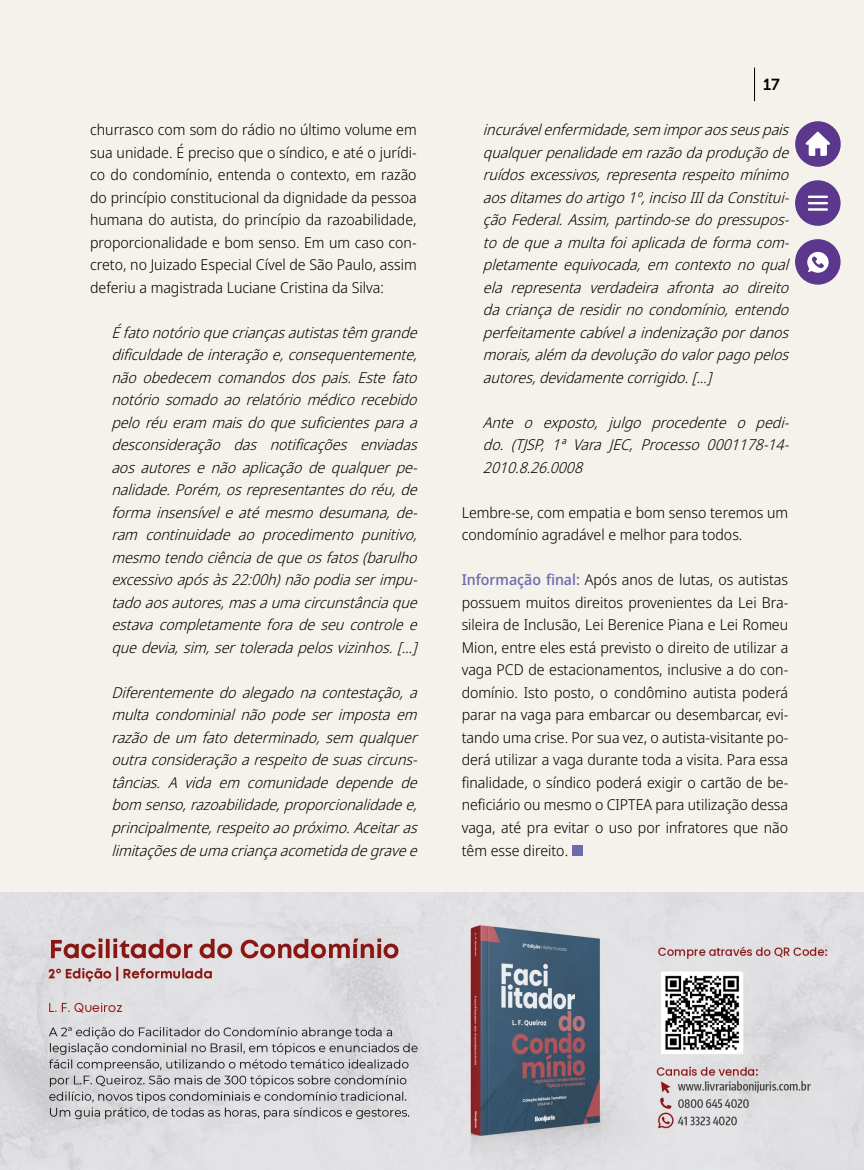
<style>
.page{position:relative;width:864px;height:1170px;background:#fff}
.page>*{position:absolute;margin:0;border:0;box-sizing:border-box;transform-origin:0 0}
.t1{font:15.9px "Museo Sans 700";color:#000}
.t2{font:italic 300 15px/22.5px "Noto Sans Display";color:#000;text-align:justify}
.t3{font:300 15px/22.5px "Noto Sans Display";color:#000;text-align:justify}
.s1{font-weight:400;color:#6e6aae}
</style>
<div class="page">
<div style="left:0;top:0;width:863px;height:1169px;background:#f4f2eb"></div>
<hr style="left:753px;top:68px;width:1px;height:33px;background:#000">
<div style="left:571px;top:845px;width:11px;height:10px;background:#6e6aae"></div>
<div style="left:794px;top:180px;width:46px;height:46px;background:#5b388d;border-radius:50%"></div>
<div style="left:794px;top:121px;width:46px;height:46px;background:#5b388d;border-radius:50%"></div>
<hr style="left:807px;top:195px;width:20px;height:3px;background:#fff">
<hr style="left:807px;top:202px;width:20px;height:2px;background:#fff">
<hr style="left:807px;top:208px;width:20px;height:3px;background:#fff">
<div style="left:794px;top:239px;width:46px;height:45px;background:#5b388d;border-radius:50%"></div>
<svg style="left:807px;top:252px;width:21px;height:21px"></svg>
<svg style="left:805px;top:131px;width:24px;height:25px"></svg>
<img style="left:0;top:892px;width:863px;height:277px">
<p class="t3" style="left:90px;top:119px;width:328px">churrasco com som do rádio no último volume em sua unidade. É preciso que o síndico, e até o jurídi&shy;co do condomínio, entenda o contexto, em razão do princípio constitucional da dignidade da pessoa humana do autista, do princípio da razoabilidade, proporcionalidade e bom senso. Em um caso con&shy;creto, no Juizado Especial Cível de São Paulo, assim deferiu a magistrada Luciane Cristina da Silva:</p>
<p class="t2" style="left:111px;top:321px;width:312px">Éfatonotórioquecriançasautistastêm grande dificuldadedeinteraçãoe,consequentemente, nãoobedecem comandosdospais.Estefato notóriosomadoaorelatóriomédicorecebido peloréueram maisdoquesuficientesparaa desconsideração das notificações enviadas aosautoresenãoaplicaçãodequalquerpe&shy;nalidade.Porém,osrepresentantesdoréu,de formainsensíveleatémesmodesumana,de&shy;ram continuidade ao procedimento punitivo, mesmotendociênciadequeosfatos(barulho excessivoapósàs22:00h)nãopodiaserimpu&shy;tadoaosautores,masaumacircunstânciaque estavacompletamenteforadeseucontrolee quedevia,sim,sertoleradapelosvizinhos.[...]</p>
<p class="t2" style="left:111px;top:681px;width:312px">Diferentementedoalegadonacontestação,a multacondominialnãopodeserimpostaem razãodeum fatodeterminado,sem qualquer outraconsideraçãoarespeitodesuascircuns&shy;tâncias. A vida em comunidade depende de bom senso,razoabilidade,proporcionalidadee, principalmente,respeitoaopróximo.Aceitaras limitaçõesdeumacriançaacometidadegravee</p>
<p class="t1" style="left:762px;top:76px;width:18px">17</p>
<p class="t2" style="left:482px;top:119px;width:312px">incurávelenfermidade,sem imporaosseuspais qualquerpenalidadeem razãodaproduçãode ruídosexcessivos,representarespeitomínimo aosditamesdoartigo1º,incisoIIIdaConstitui&shy;çãoFederal.Assim,partindo-sedopressupos&shy;todequeamultafoiaplicadadeformacom&shy;pletamenteequivocada,em contextonoqual ela representa verdadeira afronta ao direito dacriançaderesidirnocondomínio,entendo perfeitamentecabívelaindenizaçãopordanos morais,além dadevoluçãodovalorpagopelos autores,devidamentecorrigido.[...]</p>
<p class="t2" style="left:482px;top:411px;width:312px">Ante o exposto, julgo procedente o pedi&shy;do. (TJSP, 1ª Vara J EC, Processo 0001178-14- 2010.8.26.0008</p>
<p class="t3" style="left:461px;top:501px;width:328px">Lembre-se, com empatia e bom senso teremos um condomínio agradável e melhor para todos.</p>
<p class="t3" style="left:461px;top:569px;width:328px"><span class="s1">Informação final:</span> Após anos de lutas, os autistas possuem muitos direitos provenientes da Lei Bra&shy;sileira de Inclusão, Lei Berenice Piana e Lei Romeu Mion, entre eles está previsto o direito de utilizar a vaga PCD de estacionamentos, inclusive a do con&shy;domínio. Isto posto, o condômino autista poderá parar na vaga para embarcar ou desembarcar, evi&shy;tando uma crise. Por sua vez, o autista-visitante po&shy;derá utilizar a vaga durante toda a visita. Para essa finalidade, o síndico poderá exigir o cartão de be&shy;neficiário ou mesmo o CIPTEA para utilização dessa vaga, até pra evitar o uso por infratores que não têm esse direito.</p>
</div>
